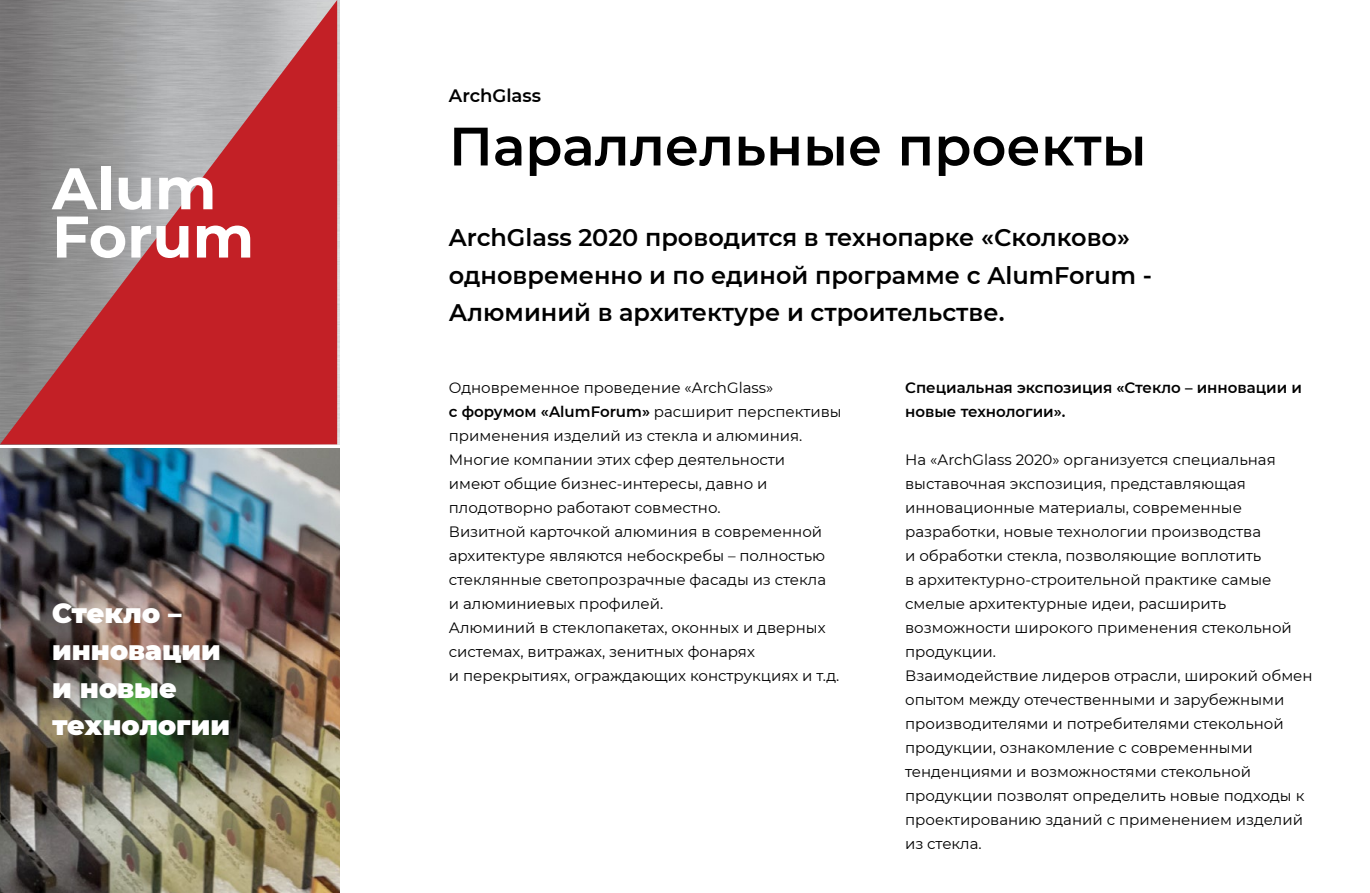
<style>
.page{position:relative;width:1370px;height:893px;background:#fff}
.page>*{position:absolute;margin:0;border:0;box-sizing:border-box;transform-origin:0 0}
.t1{font:700 58.65px/48.3px "Montserrat";color:#fff}
.t2{font:600 54px "Montserrat";color:#000}
.t3{font:900 27px/37.5px "Montserrat";color:#fff}
.t4{font:600 24px/37.5px "Montserrat";color:#000}
.t5{font:600 18px "Montserrat";color:#000}
.t6{font:15px/24px "Montserrat";color:#000}
.t7{font:600 15px/24px "Montserrat";color:#000}
.s1{font-weight:600}
</style>
<div class="page">
<img style="left:0;top:449px;width:339px;height:444px">
<svg style="left:0;top:0;width:337px;height:444px;background:#ae5c60"></svg>
<h1 class="t1" style="left:52px;top:161px;width:203px">Alum<br>Forum</h1>
<h3 class="t3" style="left:52px;top:593px;width:180px">Стекло – инновации и новые технологии</h3>
<p class="t5" style="left:449px;top:83px;width:94px">ArchGlass</p>
<h2 class="t2" style="left:449px;top:108px;width:699px">Параллельные проекты</h2>
<h3 class="t4" style="left:449px;top:218px;width:704px">ArchGlass 2020 проводится в технопарке «Сколково» одновременно и по единой программе с AlumForum -<br>Алюминий в архитектуре и строительстве.</h3>
<p class="t6" style="left:449px;top:375px;width:394px">Одновременное проведение «ArchGlass»<br><span class="s1">с форумом «AlumForum»</span> расширит перспективы применения изделий из стекла и алюминия.<br>Многие компании этих сфер деятельности<br>имеют общие бизнес-интересы, давно и плодотворно работают совместно.<br>Визитной карточкой алюминия в современной архитектуре являются небоскребы – полностью стеклянные светопрозрачные фасады из стекла<br>и алюминиевых профилей.<br>Алюминий в стеклопакетах, оконных и дверных системах, витражах, зенитных фонарях<br>и перекрытиях, ограждающих конструкциях и т.д.</p>
<p class="t7" style="left:905px;top:375px;width:398px">Специальная экспозиция «Стекло – инновации и новые технологии».</p>
<p class="t6" style="left:905px;top:447px;width:409px">На «ArchGlass 2020» организуется специальная выставочная экспозиция, представляющая инновационные материалы, современные разработки, новые технологии производства<br>и обработки стекла, позволяющие воплотить<br>в архитектурно-строительной практике самые смелые архитектурные идеи, расширить возможности широкого применения стекольной продукции.<br>Взаимодействие лидеров отрасли, широкий обмен опытом между отечественными и зарубежными производителями и потребителями стекольной продукции, ознакомление с современными тенденциями и возможностями стекольной продукции позволят определить новые подходы к проектированию зданий с применением изделий из стекла.</p>
</div>
